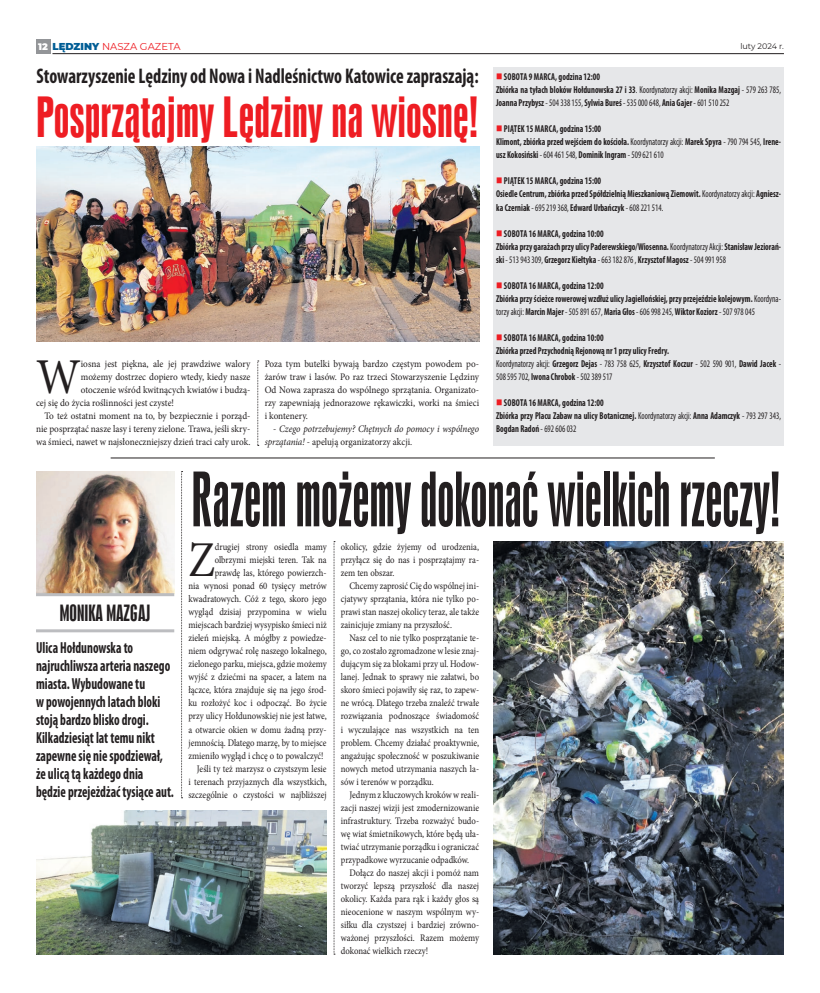
<style>
.page{position:relative;width:820px;height:993px;background:#fff}
.page>*{position:absolute;margin:0;border:0;box-sizing:border-box;transform-origin:0 0}
.tytul_maly{font:70px "Swis 924 EU";color:#231f20;scale:.76 1}
.tytul_maly-2{font:51.9px "Swis 924 EU";color:#ee1d23;scale:.94 1}
.Tekst{font:50.1px "Minion Pro";color:#231f20;scale:.92 1}
.Tekst-2{font:50.1px "Minion Pro";color:#231f20;scale:.87 1}
.Tekst-3{font:700 condensed 21.2px "Myriad Pro";color:#231f20;scale:.86 1}
.Tekst-4{font:21px "Swis 924 EU";color:#231f20;scale:.95 1}
.Tekst-5{font:700 condensed 16px/18px "Myriad Pro";color:#231f20;scale:.81 1}
.Tekst-6{font:10px/13px "Minion Pro";color:#231f20;text-align:justify;scale:.87 1}
.Tekst-7{font:700 condensed 10px/13px "Myriad Pro";color:#231f20;scale:.85 1}
.Tekst-8{font:10px/13px "Minion Pro";color:#231f20;text-align:justify;scale:.92 1}
.Tekst-9{font:condensed 10px/13px "Myriad Pro";color:#231f20;scale:.85 1}
.Tekst-10{font:italic 10px/13px "Minion Pro";letter-spacing:-.005em;color:#231f20;scale:.92 1}
.tekst{font:10px "Montserrat";color:#ee1d23}
.tekst-2{font:900 9.4px "Montserrat";color:#fff}
.t1{font:8px "Montserrat";letter-spacing:-.005em;color:#231f20}
.s1{font-weight:900;color:#005d95}
.s2{font-style:normal}
.s3{color:#ee1d23}
.s4{font-weight:400}
.s5{font-weight:700}
</style>
<div class="page">
<div style="left:36px;top:40px;width:14px;height:14px;background:#939598"></div>
<hr style="left:52px;top:53px;width:731px;height:1px;background:#231f20">
<img style="left:36px;top:147px;width:443px;height:194px">
<div style="left:493px;top:67px;width:290px;height:378px;background:#e6e7e9"></div>
<svg style="left:257px;top:360px;width:2px;height:86px"></svg>
<hr style="left:111px;top:457px;width:603px;height:1px;background:#231f20">
<img style="left:36px;top:471px;width:138px;height:122px">
<hr style="left:36px;top:593px;width:138px;height:3px;background:#bcbdc0">
<hr style="left:36px;top:629px;width:138px;height:3px;background:#bcbdc0">
<img style="left:493px;top:541px;width:290px;height:413px">
<img style="left:36px;top:810px;width:290px;height:144px">
<svg style="left:181px;top:471px;width:1px;height:327px"></svg>
<svg style="left:333px;top:541px;width:2px;height:413px"></svg>
<p class="tekst-2" style="left:38px;top:40px;width:11px">12</p>
<p class="tekst" style="left:52px;top:39px;width:130px"><span class="s1">LĘDZINY</span> NASZA GAZETA</p>
<p class="t1" style="left:740px;top:41px;width:45px">luty 2024 r.</p>
<p class="Tekst-3" style="left:36px;top:63px;width:515px">Stowarzyszenie Lędziny od Nowa i Nadleśnictwo Katowice zapraszają:</p>
<p class="tytul_maly-2" style="left:36px;top:85px;width:472px">Posprzątajmy Lędziny na wiosnę!</p>
<p class="Tekst" style="left:36px;top:343px;width:50px">W</p>
<p class="Tekst-8" style="left:81px;top:357px;width:186px">iosna jest piękna, ale jej prawdziwe walory</p>
<p class="Tekst-8" style="left:81px;top:370px;width:186px">możemy dostrzec dopiero wtedy, kiedy nasze</p>
<p class="Tekst-8" style="left:81px;top:383px;width:186px">otoczenie wśród kwitnących kwiatów i budzą-</p>
<p class="Tekst-8" style="left:36px;top:396px;width:152px">cej się do życia roślinności jest czyste!</p>
<p class="Tekst-8" style="left:36px;top:409px;width:234px;text-indent:9px">To też ostatni moment na to, by bezpiecznie i porząd&shy;nie posprzątać nasze lasy i tereny zielone. Trawa, jeśli skry&shy;wa śmieci, nawet w najsłoneczniejszy dzień traci cały urok.</p>
<p class="Tekst-8" style="left:264px;top:357px;width:234px">Poza tym butelki bywają bardzo częstym powodem po&shy;żarów traw i lasów. Po raz trzeci Stowarzyszenie Lędziny Od Nowa zaprasza do wspólnego sprzątania. Organizato&shy;rzy zapewniają jednorazowe rękawiczki, worki na śmieci i kontenery.</p>
<p class="Tekst-10" style="left:264px;top:422px;width:234px;text-indent:9px">- Czego potrzebujemy? Chętnych do pomocy i wspólnego sprzątania! <span class="s2">- apelują organizatorzy akcji.</span></p>
<p class="Tekst-7" style="left:496px;top:70px;width:124px"><span class="s3">■</span> SOBOTA 9 MARCA, godzina 12:00</p>
<p class="Tekst-7" style="left:496px;top:83px;width:336px">Zbiórka na tyłach bloków Hołdunowska 27 i 33<span class="s4">. Koordynatorzy akcji:</span> Monika Mazgaj <span class="s4">- 579 263 785,<br></span>Joanna Przybysz <span class="s4">- 504 338 155,</span> Sylwia Bureś <span class="s4">- 535 000 648,</span> Ania Gajer <span class="s4">- 601 510 252</span></p>
<p class="Tekst-7" style="left:496px;top:122px;width:125px"><span class="s3">■</span> PIĄTEK 15 MARCA, godzina 15:00</p>
<p class="Tekst-7" style="left:496px;top:135px;width:336px">Klimont, zbiórka przed wejściem do kościoła. <span class="s4">Koordynatorzy akcji:</span> Marek Spyra <span class="s4">- 790 794 545,</span> Irene&shy;usz Kokosiński <span class="s4">- 604 461 548,</span> Dominik Ingram <span class="s4">- 509 621 610</span></p>
<p class="Tekst-7" style="left:496px;top:174px;width:125px"><span class="s3">■</span> PIĄTEK 15 MARCA, godzina 15:00</p>
<p class="Tekst-7" style="left:496px;top:187px;width:336px">Osiedle Centrum, zbiórka przed Spółdzielnią Mieszkaniową Ziemowit. <span class="s4">Koordynatorzy akcji:</span> Agniesz&shy;ka Czerniak <span class="s4">- 695 219 368,</span> Edward Urbańczyk <span class="s4">- 608 221 514.</span></p>
<p class="Tekst-7" style="left:496px;top:226px;width:128px"><span class="s3">■</span> SOBOTA 16 MARCA, godzina 10:00</p>
<p class="Tekst-7" style="left:496px;top:239px;width:336px">Zbiórka przy garażach przy ulicy Paderewskiego/Wiosenna. <span class="s4">Koordynatorzy Akcji:</span> Stanisław Jeziorań&shy;ski <span class="s4">- 513 943 309,</span> Grzegorz Kiełtyka <span class="s4">- 663 182 876 ,</span> Krzysztof Magosz <span class="s4">- 504 991 958</span></p>
<p class="Tekst-7" style="left:496px;top:279px;width:128px"><span class="s3">■</span> SOBOTA 16 MARCA, godzina 12:00</p>
<p class="Tekst-7" style="left:496px;top:292px;width:336px">Zbiórka przy ścieżce rowerowej wzdłuż ulicy Jagiellońskiej, przy przejeździe kolejowym. <span class="s4">Koordyna&shy;torzy akcji:</span> Marcin Majer <span class="s4">- 505 891 657,</span> Maria Głos <span class="s4">- 606 998 245,</span> Wiktor Koziorz <span class="s4">- 507 978 045</span></p>
<p class="Tekst-7" style="left:496px;top:331px;width:128px"><span class="s3">■</span> SOBOTA 16 MARCA, godzina 10:00</p>
<p class="Tekst-7" style="left:496px;top:344px;width:205px">Zbiórka przed Przychodnią Rejonową nr 1 przy ulicy Fredry.</p>
<p class="Tekst-9" style="left:496px;top:357px;width:336px">Koordynatorzy akcji: <span class="s5">Grzegorz Dejas</span> - 783 758 625, <span class="s5">Krzysztof Koczur</span> - 502 590 901, <span class="s5">Dawid Jacek</span> -<br>508 595 702, <span class="s5">Iwona Chrobok</span> - 502 389 517</p>
<p class="Tekst-7" style="left:496px;top:396px;width:128px"><span class="s3">■</span> SOBOTA 16 MARCA, godzina 12:00</p>
<p class="Tekst-7" style="left:496px;top:409px;width:336px">Zbiórka przy Placu Zabaw na ulicy Botanicznej. <span class="s4">Koordynatorzy akcji:</span> Anna Adamczyk <span class="s4">- 793 297 343,<br></span>Bogdan Radoń <span class="s4">- 692 606 032</span></p>
<p class="Tekst-4" style="left:60px;top:599px;width:97px">MONIKA MAZGAJ</p>
<p class="Tekst-5" style="left:36px;top:638px;width:172px">Ulica Hołdunowska to najruchliwsza arteria naszego miasta. Wybudowane tu<br>w powojennych latach bloki stoją bardzo blisko drogi.<br>Kilkadziesiąt lat temu nikt zapewne się nie spodziewał, że ulicą tą każdego dnia będzie przejeżdżać tysiące aut.</p>
<p class="tytul_maly" style="left:192px;top:457px;width:775px">Razem możemy dokonać wielkich rzeczy!</p>
<p class="Tekst-2" style="left:188px;top:526px;width:32px">Z</p>
<p class="Tekst-6" style="left:215px;top:540px;width:130px">drugiej strony osiedla mamy</p>
<p class="Tekst-6" style="left:215px;top:553px;width:130px">olbrzymi miejski teren. Tak na</p>
<p class="Tekst-6" style="left:215px;top:566px;width:130px">prawdę las, którego powierzch-</p>
<p class="Tekst-6" style="left:188px;top:579px;width:160px">nia wynosi ponad 60 tysięcy metrów</p>
<p class="Tekst-6" style="left:188px;top:592px;width:160px">kwadratowych. Cóż z tego, skoro jego</p>
<p class="Tekst-6" style="left:188px;top:605px;width:160px">wygląd dzisiaj przypomina w wielu</p>
<p class="Tekst-6" style="left:188px;top:618px;width:160px">miejscach bardziej wysypisko śmieci niż</p>
<p class="Tekst-6" style="left:188px;top:631px;width:160px">zieleń miejską. A mógłby z powiedze-</p>
<p class="Tekst-6" style="left:188px;top:644px;width:160px">niem odgrywać rolę naszego lokalnego,</p>
<p class="Tekst-6" style="left:188px;top:657px;width:160px">zielonego parku, miejsca, gdzie możemy</p>
<p class="Tekst-6" style="left:188px;top:670px;width:160px">wyjść z dziećmi na spacer, a latem na</p>
<p class="Tekst-6" style="left:188px;top:683px;width:160px">łączce, która znajduje się na jego środ-</p>
<p class="Tekst-6" style="left:188px;top:696px;width:160px">ku rozłożyć koc i odpocząć. Bo życie</p>
<p class="Tekst-6" style="left:188px;top:709px;width:160px">przy ulicy Hołdunowskiej nie jest łatwe,</p>
<p class="Tekst-6" style="left:188px;top:722px;width:160px">a otwarcie okien w domu żadną przy-</p>
<p class="Tekst-6" style="left:188px;top:735px;width:160px">jemnością. Dlatego marzę, by to miejsce</p>
<p class="Tekst-6" style="left:188px;top:748px;width:157px">zmieniło wygląd i chcę o to powalczyć!</p>
<p class="Tekst-6" style="left:188px;top:761px;width:160px;text-indent:9px">Jeśli ty też marzysz o czystszym lesie i terenach przyjaznych dla wszystkich, szczególnie o czystości w najbliższej</p>
<p class="Tekst-6" style="left:341px;top:540px;width:160px">okolicy, gdzie żyjemy od urodzenia, przyłącz się do nas i posprzątajmy ra&shy;zem ten obszar.</p>
<p class="Tekst-6" style="left:341px;top:579px;width:160px;text-indent:9px">Chcemy zaprosić Cię do wspólnej ini&shy;cjatywy sprzątania, która nie tylko po&shy;prawi stan naszej okolicy teraz, ale także zainicjuje zmiany na przyszłość.</p>
<p class="Tekst-6" style="left:341px;top:631px;width:160px;text-indent:9px">Nasz cel to nie tylko posprzątanie te&shy;go, co zostało zgromadzone w lesie znaj&shy;dującym się za blokami przy ul. Hodow&shy;lanej. Jednak to sprawy nie załatwi, bo skoro śmieci pojawiły się raz, to zapew&shy;ne wrócą. Dlatego trzeba znaleźć trwałe rozwiązania podnoszące świadomość i wyczulające nas wszystkich na ten problem. Chcemy działać proaktywnie, angażując społeczność w poszukiwanie nowych metod utrzymania naszych la&shy;sów i terenów w porządku.</p>
<p class="Tekst-6" style="left:341px;top:787px;width:160px;text-indent:9px">Jednym z kluczowych kroków w reali&shy;zacji naszej wizji jest zmodernizowanie infrastruktury. Trzeba rozważyć budo&shy;wę wiat śmietnikowych, które będą uła&shy;twiać utrzymanie porządku i ograniczać przypadkowe wyrzucanie odpadków.</p>
<p class="Tekst-6" style="left:341px;top:866px;width:160px;text-indent:9px">Dołącz do naszej akcji i pomóż nam tworzyć lepszą przyszłość dla naszej okolicy. Każda para rąk i każdy głos są nieocenione w naszym wspólnym wy&shy;siłku dla czystszej i bardziej zrówno&shy;ważonej przyszłości. Razem możemy dokonać wielkich rzeczy!</p>
</div>
